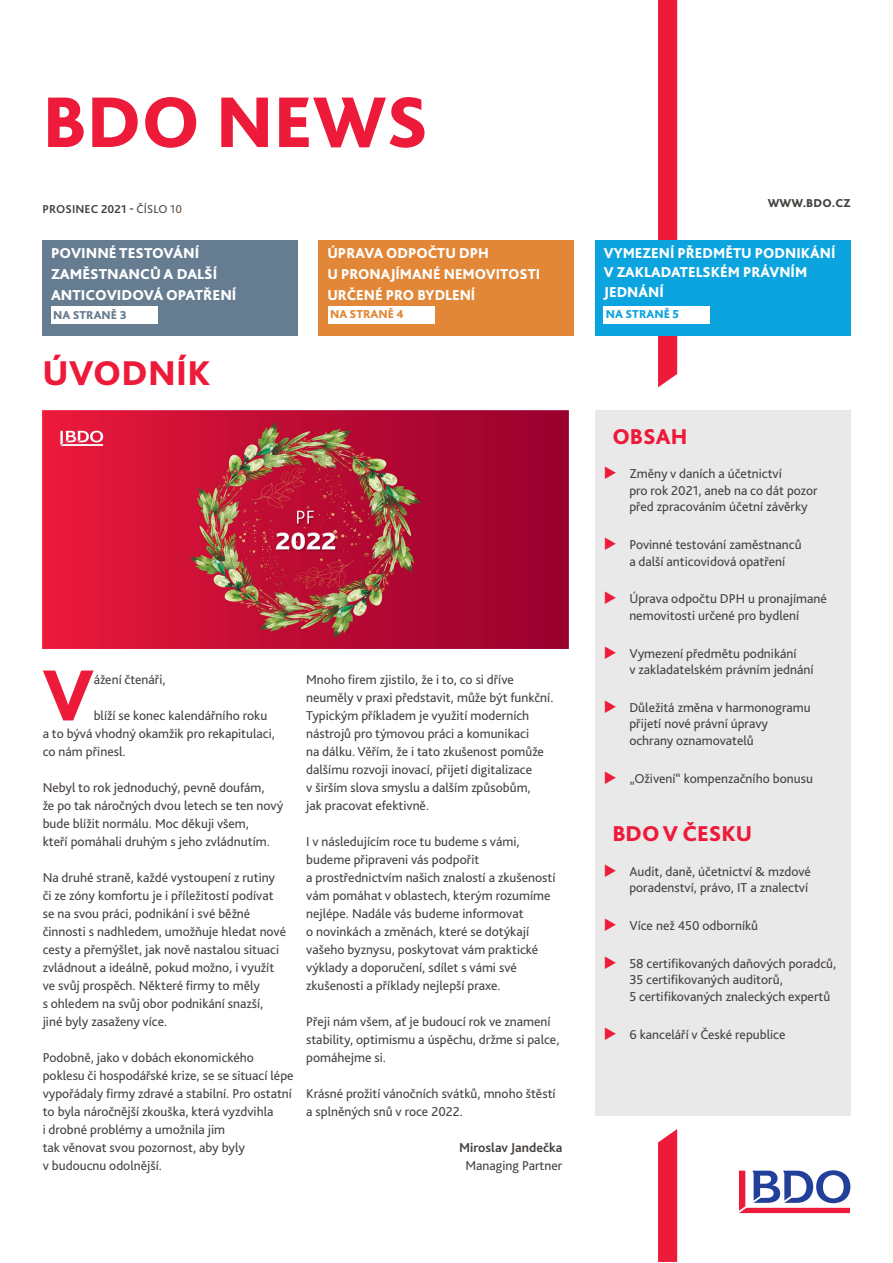
<style>
.page{position:relative;width:893px;height:1263px;background:#fff}
.page>*{position:absolute;margin:0;border:0;box-sizing:border-box;transform-origin:0 0}
.Body_copy{font:800 75.15px "Bliss Pro";color:#ed1a3a}
.t1{font:800 75px "Bliss Pro";color:#ed1a3a}
.t2{font:800 36px "Bliss Pro";letter-spacing:.01em;color:#ed1a3a}
.t3{font:800 22.5px "Bliss Pro";color:#ed1a3a}
.t4{font:800 15px/21px "Bliss Pro";color:#fff}
.Body_copy-2{font:13.5px/18px "Bliss Pro";color:#464240}
.Body_copy-3{font:700 13.5px "Bliss Pro";color:#464240}
.t5{font:700 12px "Bliss Pro";letter-spacing:.01em;color:#464240}
.t6{font:800 12px "Bliss Pro";letter-spacing:.01em;color:#464240}
.t7{font:800 12px "Bliss Pro";color:#0ca4de}
.t8{font:800 12px "Bliss Pro";color:#e18737}
.t9{font:800 12px "Bliss Pro";color:#667c90}
.s1{font-weight:400}
.s2{font-weight:400;color:#674e3f}
</style>
<div class="page">
<svg style="left:658px;top:1129px;width:19px;height:133px;background:#ed2644"></svg>
<svg style="left:658px;top:0;width:19px;height:387px;background:#ed1f3e"></svg>
<div style="left:43px;top:240px;width:255px;height:96px;background:#667c90"></div>
<div style="left:319px;top:240px;width:255px;height:96px;background:#e18737"></div>
<div style="left:595px;top:240px;width:255px;height:96px;background:#0ca4de"></div>
<div style="left:604px;top:306px;width:106px;height:17px;background:#fff"></div>
<div style="left:595px;top:410px;width:255px;height:706px;background:#e9e9e9"></div>
<div style="left:328px;top:306px;width:106px;height:17px;background:#fff"></div>
<svg style="left:739px;top:1170px;width:111px;height:43px"></svg>
<img style="left:43px;top:410px;width:526px;height:238px">
<div style="left:51px;top:307px;width:106px;height:17px;background:#fff"></div>
<p class="t1" style="left:43px;top:76px;width:387px">BDO NEWS</p>
<p class="t6" style="left:768px;top:196px;width:84px">WWW.BDO.CZ</p>
<p class="t5" style="left:43px;top:202px;width:141px">PROSINEC 2021 - <span class="s1">ČÍSLO</span> <span class="s2">10</span></p>
<p class="t4" style="left:51px;top:242px;width:187px">POVINNÉ TESTOVÁNÍ<br>ZAMĚSTNANCŮ A DALŠÍ<br>ANTICOVIDOVÁ OPATŘENÍ</p>
<p class="t4" style="left:327px;top:242px;width:214px">ÚPRAVA ODPOČTU DPH<br>U PRONAJÍMANÉ NEMOVITOSTI<br>URČENÉ PRO BYDLENÍ</p>
<p class="t4" style="left:604px;top:243px;width:233px;line-height:19.5px">VYMEZENÍ PŘEDMĚTU PODNIKÁNÍ<br>V ZAKLADATELSKÉM PRÁVNÍM<br>JEDNÁNÍ</p>
<p class="t7" style="left:606px;top:306px;width:75px">NA STRANĚ 5</p>
<p class="t8" style="left:330px;top:306px;width:75px">NA STRANĚ 4</p>
<p class="t9" style="left:53px;top:307px;width:75px">NA STRANĚ 3</p>
<p class="t2" style="left:43px;top:350px;width:170px">ÚVODNÍK</p>
<p class="Body_copy" style="left:43px;top:648px;width:52px">V</p>
<p class="Body_copy-2" style="left:94px;top:670px;width:73px">ážení čtenáři,</p>
<p class="Body_copy-2" style="left:43px;top:706px;width:234px;text-indent:51px">blíží se konec kalendářního roku a to bývá vhodný okamžik pro rekapitulaci, co nám přinesl.</p>
<p class="Body_copy-2" style="left:43px;top:778px;width:242px">Nebyl to rok jednoduchý, pevně doufám,<br>že po tak náročných dvou letech se ten nový bude blížit normálu. Moc děkuji všem,<br>kteří pomáhali druhým s jeho zvládnutím.</p>
<p class="Body_copy-2" style="left:43px;top:868px;width:245px">Na druhé straně, každé vystoupení z rutiny či ze zóny komfortu je i příležitostí podívat se na svou práci, podnikání i své běžné činnosti s nadhledem, umožňuje hledat nové cesty a přemýšlet, jak nově nastalou situaci zvládnout a ideálně, pokud možno, i využít ve svůj prospěch. Některé firmy to měly<br>s ohledem na svůj obor podnikání snazší, jiné byly zasaženy více.</p>
<p class="Body_copy-2" style="left:43px;top:1048px;width:252px">Podobně, jako v dobách ekonomického poklesu či hospodářské krize, se se situací lépe vypořádaly firmy zdravé a stabilní. Pro ostatní to byla náročnější zkouška, která vyzdvihla<br>i drobné problémy a umožnila jim<br>tak věnovat svou pozornost, aby byly<br>v budoucnu odolnější.</p>
<p class="Body_copy-2" style="left:306px;top:670px;width:249px">Mnoho firem zjistilo, že i to, co si dříve neuměly v praxi představit, může být funkční.<br>Typickým příkladem je využití moderních nástrojů pro týmovou práci a komunikaci<br>na dálku. Věřím, že i tato zkušenost pomůže dalšímu rozvoji inovací, přijetí digitalizace<br>v širším slova smyslu a dalším způsobům,<br>jak pracovat efektivně.</p>
<p class="Body_copy-2" style="left:306px;top:832px;width:251px">I v následujícím roce tu budeme s vámi, budeme připraveni vás podpořit<br>a prostřednictvím našich znalostí a zkušeností vám pomáhat v oblastech, kterým rozumíme nejlépe. Nadále vás budeme informovat<br>o novinkách a změnách, které se dotýkají vašeho byznysu, poskytovat vám praktické výklady a doporučení, sdílet s vámi své zkušenosti a příklady nejlepší praxe.</p>
<p class="Body_copy-2" style="left:306px;top:1012px;width:255px">Přeji nám všem, ať je budoucí rok ve znamení stability, optimismu a úspěchu, držme si palce, pomáhejme si.</p>
<p class="Body_copy-2" style="left:306px;top:1084px;width:251px">Krásné prožití vánočních svátků, mnoho štěstí a splněných snů v roce 2022.</p>
<p class="Body_copy-3" style="left:459px;top:1139px;width:105px">Miroslav Jandečka</p>
<p class="Body_copy-2" style="left:465px;top:1156px;width:98px">Managing Partner</p>
<p class="t3" style="left:612px;top:422px;width:76px">OBSAH</p>
<p class="Body_copy-2" style="left:629px;top:465px;width:190px;line-height:16.5px">Změny v daních a účetnictví<br>pro rok 2021, aneb na co dát pozor před zpracováním účetní závěrky</p>
<p class="Body_copy-2" style="left:629px;top:536px;width:174px;line-height:16.5px">Povinné testování zaměstnanců a další anticovidová opatření</p>
<p class="Body_copy-2" style="left:629px;top:590px;width:199px;line-height:16.5px">Úprava odpočtu DPH u pronajímané nemovitosti určené pro bydlení</p>
<p class="Body_copy-2" style="left:629px;top:644px;width:186px;line-height:16.5px">Vymezení předmětu podnikání<br>v zakladatelském právním jednání</p>
<p class="Body_copy-2" style="left:629px;top:699px;width:183px;line-height:16.5px">Důležitá změna v harmonogramu přijetí nové právní úpravy ochrany oznamovatelů</p>
<p class="Body_copy-2" style="left:629px;top:769px;width:185px">„Oživení“ kompenzačního bonusu</p>
<p class="t3" style="left:612px;top:820px;width:141px">BDO V ČESKU</p>
<p class="Body_copy-2" style="left:629px;top:863px;width:183px;line-height:16.5px">Audit, daně, účetnictví &amp; mzdové poradenství, právo, IT a znalectví</p>
<p class="Body_copy-2" style="left:629px;top:916px;width:130px">Více než 450 odborníků</p>
<p class="Body_copy-2" style="left:629px;top:955px;width:209px;line-height:16.5px">58 certifikovaných daňových poradců,<br>35 certifikovaných auditorů,<br>5 certifikovaných znaleckých expertů</p>
<p class="Body_copy-2" style="left:629px;top:1025px;width:158px">6 kanceláří v České republice</p>
</div>
